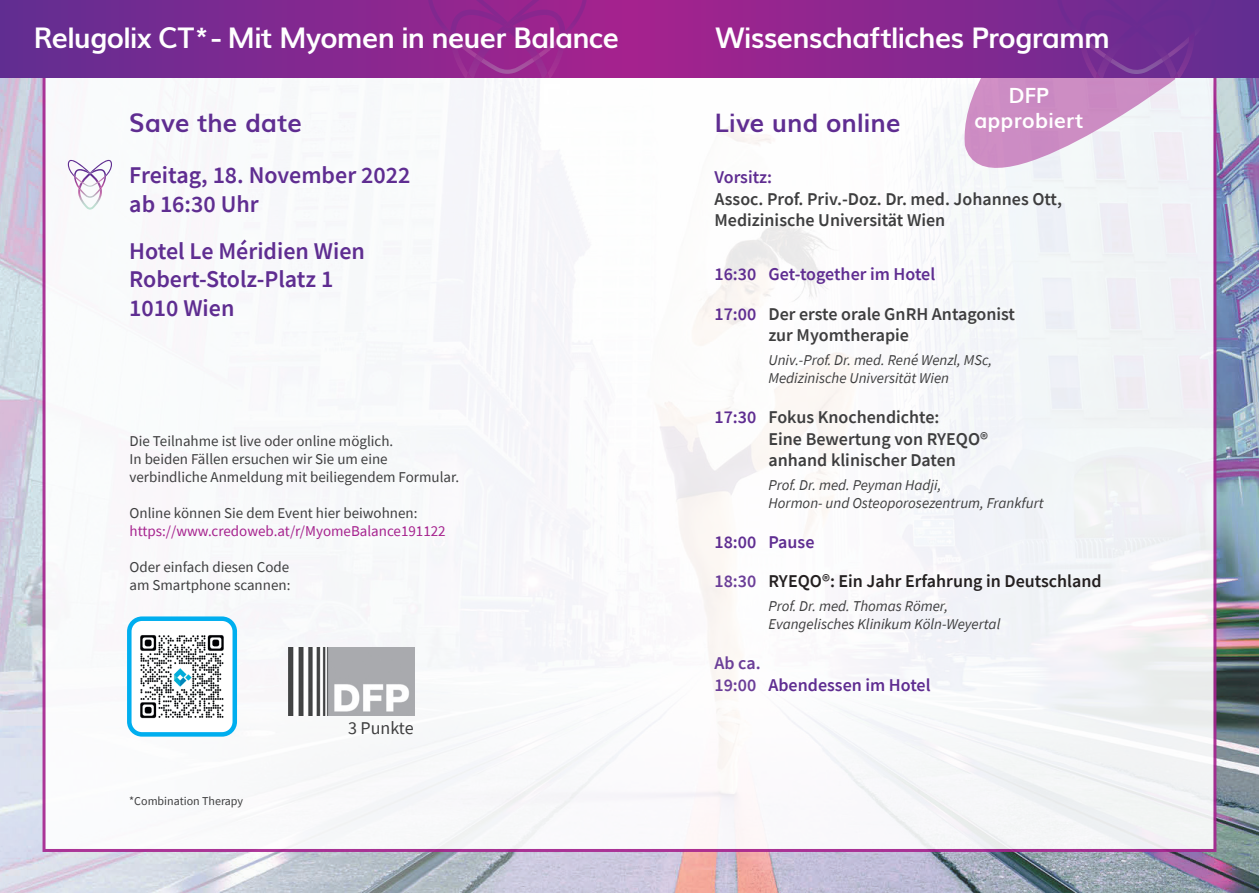
<style>
.page{position:relative;width:1259px;height:893px;background:#fff}
.page>*{position:absolute;margin:0;border:0;box-sizing:border-box;transform-origin:0 0}
.t1{font:700 28.5px "Muli";letter-spacing:-.025em;color:#fff}
.t2{font:700 25.5px "Muli";letter-spacing:.005em;color:#5f2d91}
.t3{font:600 24px/28.8px "Source Sans Pro";color:#5f2d91}
.t4{font:700 21px/25.5px "Muli";color:#fff;text-align:center}
.t5{font:600 18px/21.6px "Source Sans Pro";color:#3e3e3f}
.t6{font:600 18px/21.6px "Source Sans Pro";color:#5f2d91}
.t7{font:600 18px "Source Sans Pro";color:#231f20}
.t8{font:18px "Source Sans Pro";color:#3e3e3f}
.t9{font:15px/18px "Source Sans Pro";color:#3e3e3f}
.t10{font:italic 15px/18px "Source Sans Pro";color:#3e3e3f}
.t11{font:15px "Source Sans Pro";color:#a6228e}
.t12{font:12px "Source Sans Pro";color:#3e3e3f}
.s1{font-size:24px}
.s2{color:#5f2d91}
.s3{color:#6b3e98}
</style>
<div class="page">
<img style="left:0;top:77px;width:1259px;height:816px">
<div style="left:43px;top:62px;width:1173px;height:790px;background:#fff;border:3px solid #a6228e"></div>
<img style="left:288px;top:647px;width:127px;height:69px">
<img style="left:132px;top:621px;width:100px;height:111px">
<div style="left:127px;top:616px;width:110px;height:121px;border:4px solid #00aeef;border-radius:13px"></div>
<img style="left:78px;top:191px;width:24px;height:19px">
<img style="left:80px;top:191px;width:20px;height:7px">
<img style="left:68px;top:160px;width:44px;height:17px">
<svg style="left:74px;top:169px;width:33px;height:22px"></svg>
<svg style="left:949px;top:77px;width:226px;height:124px"></svg>
<svg style="left:629px;top:0;width:630px;height:77px;background:#89278f"></svg>
<img style="left:1106px;top:38px;width:61px;height:20px">
<img style="left:1163px;top:58px;width:13px;height:19px">
<img style="left:1097px;top:58px;width:13px;height:19px">
<img style="left:1079px;top:43px;width:18px;height:34px">
<img style="left:1176px;top:42px;width:18px;height:35px">
<svg style="left:1171px;top:73px;width:7px;height:4px"></svg>
<svg style="left:1095px;top:73px;width:7px;height:4px"></svg>
<img style="left:1056px;top:0;width:160px;height:38px">
<img style="left:1084px;top:37px;width:22px;height:21px">
<img style="left:1110px;top:58px;width:53px;height:16px">
<img style="left:1167px;top:36px;width:22px;height:22px">
<svg style="left:1161px;top:54px;width:8px;height:9px"></svg>
<svg style="left:1104px;top:55px;width:8px;height:7px"></svg>
<img style="left:1123px;top:16px;width:9px;height:9px">
<svg style="left:1188px;top:31px;width:7px;height:11px"></svg>
<svg style="left:1079px;top:32px;width:6px;height:11px"></svg>
<svg style="left:1132px;top:10px;width:42px;height:18px"></svg>
<svg style="left:0;top:0;width:629px;height:77px;background:#7d2990"></svg>
<img style="left:477px;top:38px;width:61px;height:20px">
<img style="left:534px;top:57px;width:13px;height:20px">
<img style="left:468px;top:58px;width:13px;height:19px">
<img style="left:450px;top:43px;width:18px;height:34px">
<img style="left:547px;top:42px;width:18px;height:35px">
<svg style="left:542px;top:73px;width:7px;height:4px"></svg>
<svg style="left:466px;top:73px;width:7px;height:4px"></svg>
<img style="left:427px;top:0;width:160px;height:38px">
<img style="left:456px;top:37px;width:21px;height:21px">
<img style="left:481px;top:58px;width:53px;height:16px">
<img style="left:538px;top:36px;width:22px;height:21px">
<svg style="left:532px;top:54px;width:8px;height:8px"></svg>
<svg style="left:475px;top:54px;width:8px;height:8px"></svg>
<img style="left:494px;top:16px;width:9px;height:9px">
<svg style="left:559px;top:31px;width:7px;height:11px"></svg>
<svg style="left:450px;top:32px;width:6px;height:11px"></svg>
<svg style="left:503px;top:10px;width:42px;height:18px"></svg>
<h1 class="t1" style="left:33px;top:15px;width:587px">Relugolix CT <span class="s1">*</span> - Mit Myomen in neuer Balance</h1>
<h1 class="t1" style="left:715px;top:15px;width:395px">Wissenschaftliches Programm</h1>
<h3 class="t4" style="left:974px;top:81px;width:111px">DFP approbiert</h3>
<h2 class="t2" style="left:129px;top:102px;width:174px">Save the date</h2>
<h2 class="t2" style="left:714px;top:102px;width:188px">Live und online</h2>
<h3 class="t3" style="left:129px;top:160px;width:282px">Freitag, 18. November 2022 ab 16:30 Uhr</h3>
<h3 class="t3" style="left:129px;top:236px;width:237px">Hotel Le Méridien Wien<br>Robert-Stolz-Platz 1<br>1010 Wien</h3>
<p class="t6" style="left:714px;top:166px;width:59px">Vorsitz:</p>
<p class="t5" style="left:714px;top:188px;width:349px">Assoc. Prof. Priv.-Doz. Dr. med. Johannes Ott,<br>Medizinische Universität Wien</p>
<p class="t6" style="left:714px;top:263px;width:222px">16:30 Get-together im Hotel</p>
<p class="t5" style="left:768px;top:303px;width:248px;text-indent:-54px"><span class="s2">17:00</span> Der erste orale GnRH Antagonist zur Myomtherapie</p>
<p class="t10" style="left:768px;top:351px;width:225px">Univ.-Prof. Dr. med. René Wenzl, MSc,<br>Medizinische Universität Wien</p>
<p class="t5" style="left:768px;top:406px;width:221px;text-indent:-54px"><span class="s2">17:30</span> Fokus Knochendichte:<br>Eine Bewertung von RYEQO® anhand klinischer Daten</p>
<p class="t10" style="left:768px;top:476px;width:277px">Prof. Dr. med. Peyman Hadji,<br>Hormon- und Osteoporosezentrum, Frankfurt</p>
<p class="t6" style="left:714px;top:531px;width:101px">18:00 Pause</p>
<p class="t7" style="left:714px;top:570px;width:389px"><span class="s3">18:30</span> RYEQO®: Ein Jahr Erfahrung in Deutschland</p>
<p class="t10" style="left:768px;top:597px;width:233px">Prof. Dr. med. Thomas Römer,<br>Evangelisches Klinikum Köln-Weyertal</p>
<p class="t6" style="left:714px;top:652px;width:218px"><span class="s3">Ab ca.<br>19:00</span> Abendessen im Hotel</p>
<p class="t9" style="left:129px;top:432px;width:331px">Die Teilnahme ist live oder online möglich.<br>In beiden Fällen ersuchen wir Sie um eine verbindliche Anmeldung mit beiliegendem Formular.</p>
<p class="t9" style="left:129px;top:504px;width:289px">Online können Sie dem Event hier beiwohnen:</p>
<p class="t11" style="left:129px;top:522px;width:318px">https://www.credoweb.at/r/MyomeBalance191122</p>
<p class="t9" style="left:129px;top:558px;width:162px">Oder einfach diesen Code am Smartphone scannen:</p>
<p class="t12" style="left:129px;top:793px;width:115px">*Combination Therapy</p>
<p class="t8" style="left:348px;top:717px;width:67px">3 Punkte</p>
</div>
